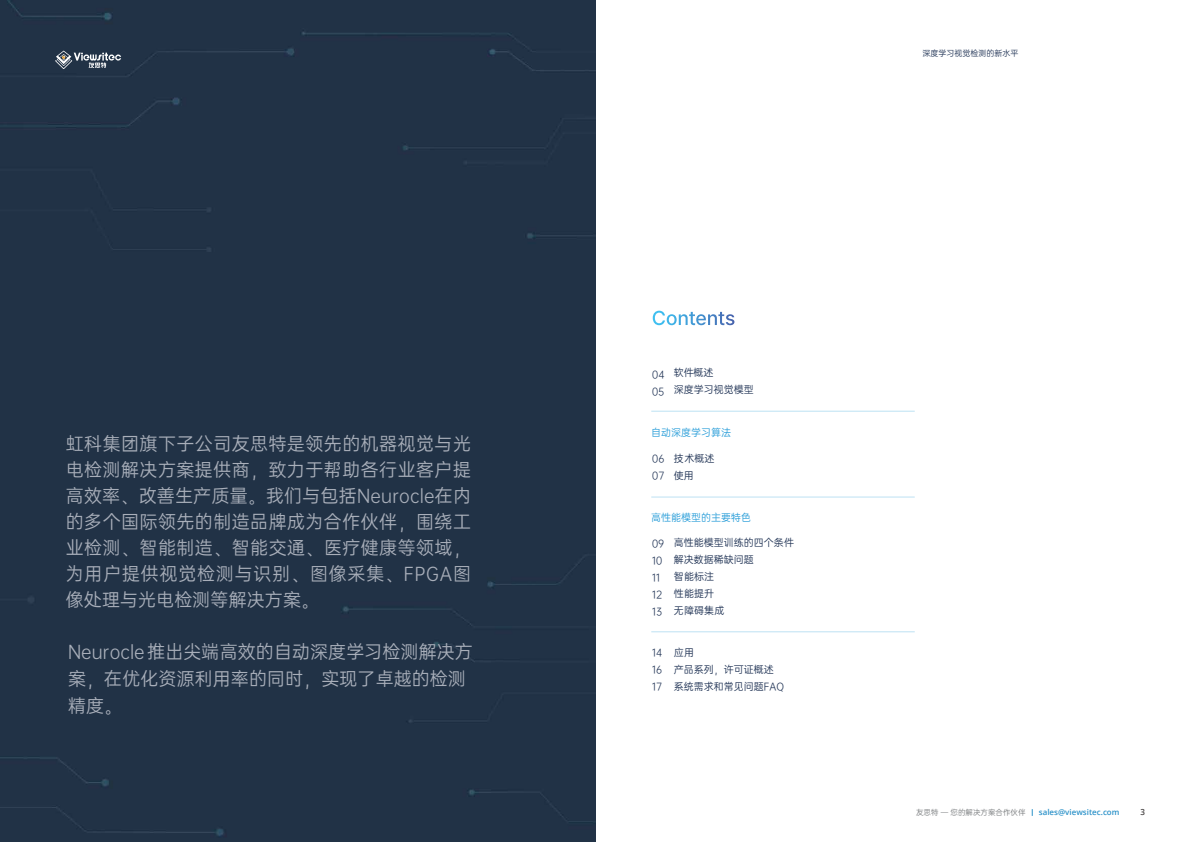
<style>
.page{position:relative;width:1191px;height:842px;background:#fff}
.page>*{position:absolute;margin:0;border:0;box-sizing:border-box;transform-origin:0 0}
.t1{font:18px/26px "OPPO Sans R";letter-spacing:.005em;color:#a9afba}
.t2{font:10px/17px "OPPO Sans R";color:#1f3254}
.t3{font:10px "OPPO Sans R";color:#269cd8}
.t4{font:600 8.5px "Open Sans";color:#474343;scale:.94 1}
.t5{font:600 8px "Open Sans";color:#2c92c9}
.t6{font:8px "OPPO Sans R";color:#1f3254}
.t7{font:7.5px "OPPO Sans R";color:#787b7d}
</style>
<div class="page">
<div style="left:0;top:0;width:595px;height:842px;background:#213246"></div>
<svg style="left:653px;top:311px;width:81px;height:14px"></svg>
<hr style="left:651px;top:411px;width:263px;height:1px;background:#a0d5ee">
<hr style="left:651px;top:496px;width:263px;height:1px;background:#a0d5ee">
<hr style="left:651px;top:631px;width:263px;height:1px;background:#a0d5ee">
<svg style="left:55px;top:51px;width:66px;height:18px"></svg>
<p class="t1" style="left:66px;top:430px;width:407px;text-align:justify">虹科集团旗下子公司友思特是领先的机器视觉与光电检测解决方案提供商，致力于帮助各行业客户提高效率、改善生产质量。我们与包括Neurocle在内的多个国际领先的制造品牌成为合作伙伴，围绕工业检测、智能制造、智能交通、医疗健康等领域，为用户提供视觉检测与识别、图像采集、FPGA图像处理与光电检测等解决方案。</p>
<p class="t1" style="left:68px;top:637px;width:406px;line-height:27px">Neurocle推出尖端高效的自动深度学习检测解决方案，在优化资源利用率的同时，实现了卓越的检测精度。</p>
<p class="t6" style="left:922px;top:47px;width:97px">深度学习视觉检测的新水平</p>
<p class="t2" style="left:652px;top:365px;width:14px">04</p>
<p class="t2" style="left:652px;top:382px;width:14px">05</p>
<p class="t2" style="left:674px;top:363px;width:81px">软件概述<br>深度学习视觉模型</p>
<p class="t3" style="left:651px;top:425px;width:81px">自动深度学习算法</p>
<p class="t2" style="left:652px;top:450px;width:14px">06</p>
<p class="t2" style="left:652px;top:467px;width:14px">07</p>
<p class="t2" style="left:674px;top:450px;width:42px;line-height:16.7px">技术概述使用</p>
<p class="t3" style="left:651px;top:510px;width:101px">高性能模型的主要特色</p>
<p class="t2" style="left:652px;top:534px;width:13px">09</p>
<p class="t2" style="left:652px;top:568px;width:9px">11</p>
<p class="t2" style="left:652px;top:551px;width:11px">10</p>
<p class="t2" style="left:652px;top:585px;width:11px">12</p>
<p class="t2" style="left:652px;top:602px;width:12px">13</p>
<p class="t2" style="left:652px;top:644px;width:12px">14</p>
<p class="t2" style="left:652px;top:661px;width:12px">16</p>
<p class="t2" style="left:652px;top:678px;width:12px">17</p>
<p class="t2" style="left:674px;top:534px;width:121px">高性能模型训练的四个条件解决数据稀缺问题<br>智能标注<br>性能提升<br>无障碍集成</p>
<p class="t2" style="left:674px;top:644px;width:112px">应用<br>产品系列，许可证概述系统需求和常见问题FAQ</p>
<p class="t7" style="left:916px;top:807px;width:111px">友思特 — 您的解决方案合作伙伴</p>
<p class="t5" style="left:1038px;top:807px;width:82px">sales@viewsitec.com</p>
<p class="t4" style="left:1140px;top:806px;width:6px">3</p>
</div>
